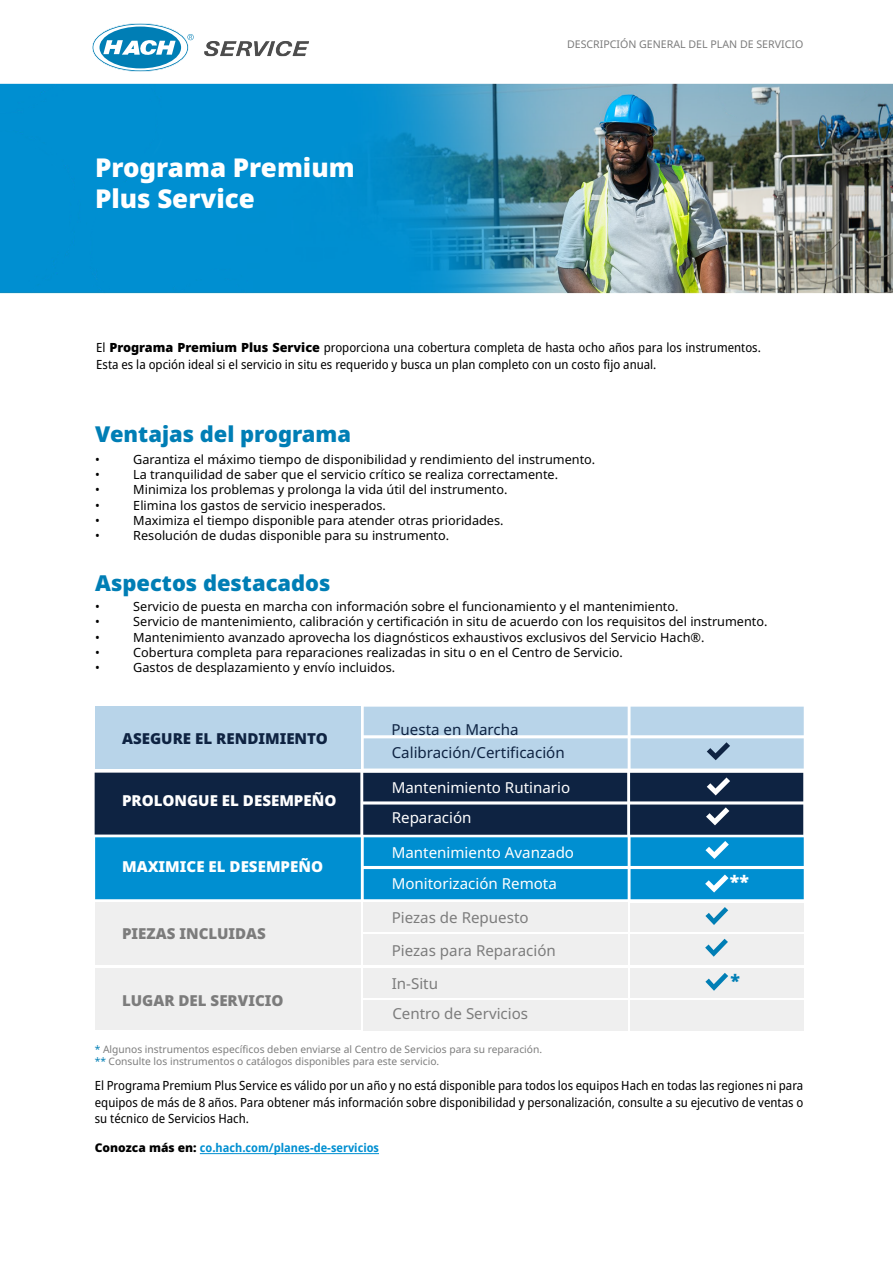
<style>
.page{position:relative;width:893px;height:1263px;background:#fff}
.page>*{position:absolute;margin:0;border:0;box-sizing:border-box;transform-origin:0 0}
.t1{font:900 25.95px/31px "Noto Sans";color:#fff}
.t2{font:900 21.9px "Noto Sans";color:#007eb5}
.t3{font:900 17.25px "Noto Sans";color:#fff}
.t4{font:900 17.25px "Noto Sans";color:#007eb5}
.t5{font:15.15px/30.9px "Noto Sans";color:#fff}
.t6{font:15.15px/32.8px "Noto Sans";color:#7c7c7c}
.t7{font:900 15.15px "Noto Sans";color:#fff}
.t8{font:15.15px/22.6px "Noto Sans";color:#0e2342}
.t9{font:900 15.15px "Noto Sans";color:#7c7c7c}
.t10{font:900 15.15px "Noto Sans";color:#0e2342}
.t11{font:12.6px "Noto Sans";color:#000}
.t12{font:semi-condensed 12.6px/16.5px "Noto Sans";color:#000}
.t13{font:700 semi-condensed 12px "Noto Sans";color:#008fd1}
.t14{font:10.65px "Noto Sans";color:#7c7c7c}
.t15{font:10.2px/12.3px "Noto Sans";color:#7c7c7c}
.s1{font-weight:900;font-stretch:normal}
.s2{color:#007eb5}
.s3{font-weight:900;font-stretch:normal;color:#000}
</style>
<div class="page">
<img style="left:0;top:84px;width:893px;height:210px">
<hr style="left:200px;top:1153px;width:179px;height:1px;background:#008fd1">
<img style="left:364px;top:707px;width:440px;height:61px">
<div style="left:95px;top:773px;width:708px;height:62px;background:#0e2342"></div>
<img style="left:95px;top:837px;width:709px;height:62px">
<div style="left:630px;top:903px;width:174px;height:28px;background:#efefef"></div>
<svg style="left:705px;top:841px;width:24px;height:18px"></svg>
<svg style="left:705px;top:874px;width:23px;height:18px"></svg>
<svg style="left:706px;top:807px;width:23px;height:18px"></svg>
<svg style="left:707px;top:777px;width:23px;height:18px"></svg>
<svg style="left:707px;top:742px;width:23px;height:18px"></svg>
<svg style="left:705px;top:907px;width:23px;height:18px"></svg>
<svg style="left:705px;top:939px;width:23px;height:18px"></svg>
<svg style="left:705px;top:973px;width:23px;height:18px"></svg>
<svg style="left:92px;top:23px;width:102px;height:49px"></svg>
<img style="left:204px;top:41px;width:105px;height:16px">
<h1 class="t1" style="left:95px;top:152px;width:261px">Programa Premium<br>Plus Service</h1>
<p class="t14" style="left:567px;top:37px;width:238px">DESCRIPCIÓN GENERAL DEL PLAN DE SERVICIO</p>
<p class="t12" style="left:96px;top:340px;width:666px">El <span class="s1">Programa Premium Plus Service</span> proporciona una cobertura completa de hasta ocho años para los instrumentos.<br>Esta es la opción ideal si el servicio in situ es requerido y busca un plan completo con un costo fijo anual.</p>
<h2 class="t2" style="left:95px;top:417px;width:257px">Ventajas del programa</h2>
<p class="t11" style="left:95px;top:450px;width:6px">•</p>
<p class="t11" style="left:133px;top:450px;width:463px">Garantiza el máximo tiempo de disponibilidad y rendimiento del instrumento.</p>
<p class="t11" style="left:95px;top:466px;width:6px">•</p>
<p class="t11" style="left:133px;top:466px;width:426px">La tranquilidad de saber que el servicio crítico se realiza correctamente.</p>
<p class="t11" style="left:95px;top:481px;width:6px">•</p>
<p class="t11" style="left:133px;top:481px;width:376px">Minimiza los problemas y prolonga la vida útil del instrumento.</p>
<p class="t11" style="left:95px;top:496px;width:6px">•</p>
<p class="t11" style="left:133px;top:496px;width:254px">Elimina los gastos de servicio inesperados.</p>
<p class="t11" style="left:95px;top:511px;width:6px">•</p>
<p class="t11" style="left:133px;top:511px;width:372px">Maximiza el tiempo disponible para atender otras prioridades.</p>
<p class="t11" style="left:95px;top:526px;width:6px">•</p>
<p class="t11" style="left:133px;top:526px;width:317px">Resolución de dudas disponible para su instrumento.</p>
<h2 class="t2" style="left:95px;top:567px;width:237px">Aspectos destacados</h2>
<p class="t11" style="left:95px;top:598px;width:6px">•</p>
<p class="t11" style="left:133px;top:598px;width:547px">Servicio de puesta en marcha con información sobre el funcionamiento y el mantenimiento.</p>
<p class="t11" style="left:95px;top:613px;width:6px">•</p>
<p class="t11" style="left:133px;top:613px;width:636px">Servicio de mantenimiento, calibración y certificación in situ de acuerdo con los requisitos del instrumento.</p>
<p class="t11" style="left:95px;top:628px;width:6px">•</p>
<p class="t11" style="left:133px;top:628px;width:573px">Mantenimiento avanzado aprovecha los diagnósticos exhaustivos exclusivos del Servicio Hach®.</p>
<p class="t11" style="left:95px;top:643px;width:6px">•</p>
<p class="t11" style="left:133px;top:643px;width:491px">Cobertura completa para reparaciones realizadas in situ o en el Centro de Servicio.</p>
<p class="t11" style="left:95px;top:659px;width:6px">•</p>
<p class="t11" style="left:133px;top:659px;width:263px">Gastos de desplazamiento y envío incluidos.</p>
<p class="t10" style="left:122px;top:727px;width:207px">ASEGURE EL RENDIMIENTO</p>
<p class="t7" style="left:122px;top:789px;width:216px">PROLONGUE EL DESEMPEÑO</p>
<p class="t7" style="left:122px;top:855px;width:203px">MAXIMICE EL DESEMPEÑO</p>
<p class="t9" style="left:122px;top:922px;width:145px">PIEZAS INCLUIDAS</p>
<p class="t9" style="left:122px;top:989px;width:163px">LUGAR DEL SERVICIO</p>
<p class="t8" style="left:391px;top:719px;width:175px">Puesta en Marcha<br>Calibración/Certificación</p>
<p class="t5" style="left:392px;top:772px;width:180px">Mantenimiento Rutinario<br>Reparación</p>
<p class="t5" style="left:392px;top:836px;width:184px;line-height:32px">Mantenimiento Avanzado<br>Monitorización Remota</p>
<p class="t6" style="left:392px;top:902px;width:166px">Piezas de Repuesto<br>Piezas para Reparación<br>In-Situ</p>
<p class="t6" style="left:392px;top:997px;width:137px">Centro de Servicios</p>
<h3 class="t3" style="left:730px;top:868px;width:21px">**</h3>
<h3 class="t4" style="left:730px;top:967px;width:11px">*</h3>
<p class="t15" style="left:95px;top:1043px;width:449px"><span class="s2">*</span> Algunos instrumentos específicos deben enviarse al Centro de Servicios para su reparación. <span class="s2">**</span> Consulte los instrumentos o catálogos disponibles para este servicio.</p>
<p class="t12" style="left:95px;top:1077px;width:710px;text-align:justify">El Programa Premium Plus Service es válido por un año y no está disponible para todos los equipos Hach en todas las regiones ni para equipos de más de 8 años. Para obtener más información sobre disponibilidad y personalización, consulte a su ejecutivo de ventas o su técnico de Servicios Hach.</p>
<p class="t13" style="left:95px;top:1139px;width:286px"><span class="s3">Conozca más en:</span> co.hach.com/planes-de-servicios</p>
</div>
